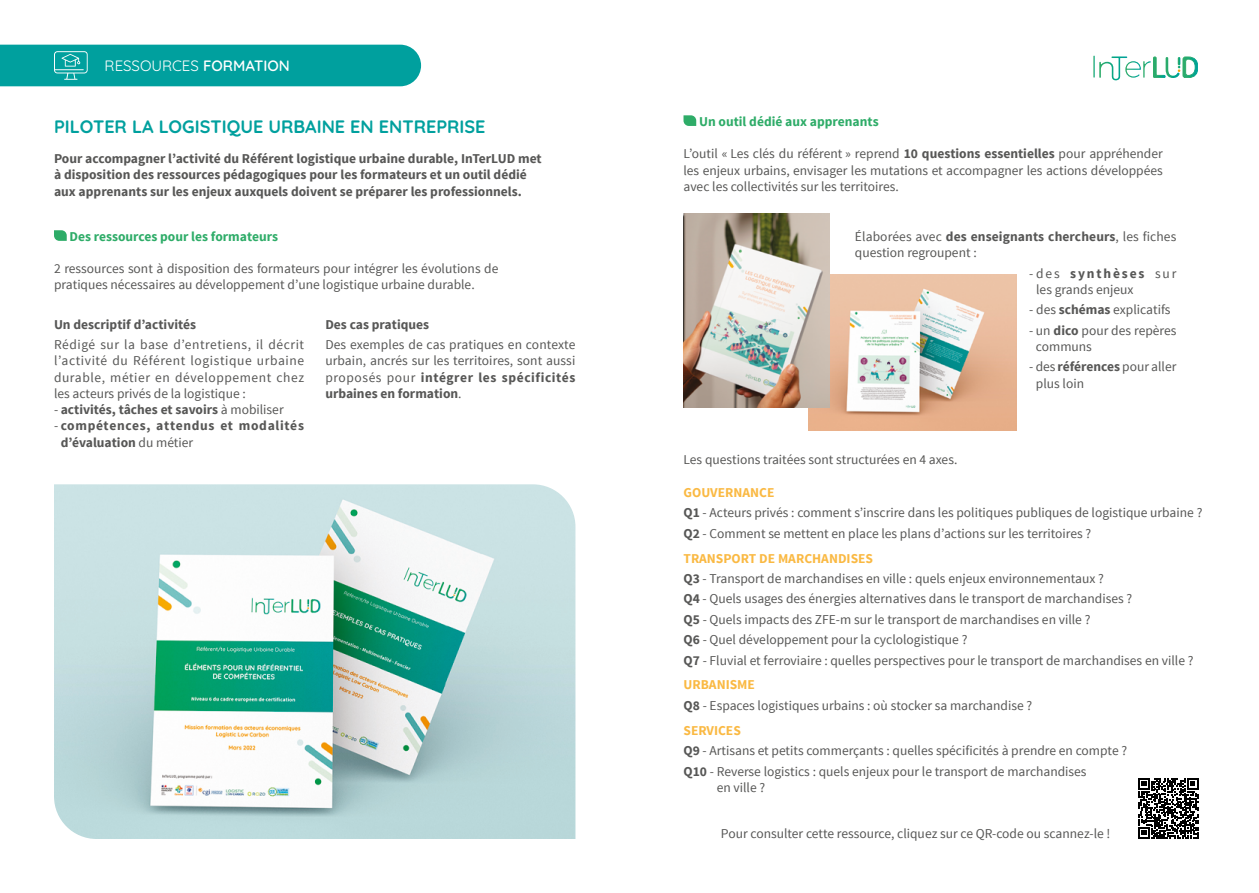
<style>
.page{position:relative;width:1259px;height:893px;background:#fff}
.page>*{position:absolute;margin:0;border:0;box-sizing:border-box;transform-origin:0 0}
.t1{font:300 18px "Quicksand";color:#00a09e}
.t2{font:300 15px "Quicksand";color:#fff}
.t3{font:13.5px/16.2px "Source Sans Pro";color:#575756}
.t4{font:700 13.5px/16.2px "Source Sans Pro";color:#575756}
.t5{font:700 13.5px "Source Sans Pro";color:#2eac68}
.t6{font:700 13.5px/16.2px "Source Sans Pro";letter-spacing:.05em;color:#575756}
.s1{font-weight:400}
.s2{font-weight:700}
.s3{font-weight:700;color:#fab943}
</style>
<div class="page">
<div style="left:0;top:45px;width:421px;height:41px;background:#00a09e"></div>
<svg style="left:1093px;top:56px;width:105px;height:24px"></svg>
<svg style="left:54px;top:230px;width:13px;height:11px"></svg>
<img style="left:54px;top:484px;width:521px;height:355px">
<svg style="left:683px;top:115px;width:13px;height:11px"></svg>
<img style="left:808px;top:274px;width:208px;height:156px">
<img style="left:683px;top:214px;width:146px;height:194px">
<svg style="left:1138px;top:778px;width:60px;height:60px"></svg>
<p class="t2" style="left:105px;top:55px;width:187px">RESSOURCES FORMATION</p>
<h1 class="t1" style="left:54px;top:113px;width:433px">PILOTER LA LOGISTIQUE URBAINE EN ENTREPRISE</h1>
<p class="t4" style="left:54px;top:151px;width:489px">Pour accompagner l’activité du Référent logistique urbaine durable, InTerLUD met à disposition des ressources pédagogiques pour les formateurs et un outil dédié aux apprenants sur les enjeux auxquels doivent se préparer les professionnels.</p>
<p class="t5" style="left:70px;top:228px;width:210px">Des ressources pour les formateurs</p>
<p class="t3" style="left:54px;top:261px;width:446px">2 ressources sont à disposition des formateurs pour intégrer les évolutions de pratiques nécessaires au développement d’une logistique urbaine durable.</p>
<p class="t4" style="left:54px;top:317px;width:144px">Un descriptif d’activités</p>
<p class="t3" style="left:54px;top:337px;width:252px;text-align:justify">Rédigé sur la base d’entretiens, il décrit l’activité du Référent logistique urbaine durable, métier en développement chez les acteurs privés de la logistique :</p>
<p class="t4" style="left:54px;top:402px;width:231px"><span class="s1">-</span> activités, tâches et savoirs <span class="s1">à mobiliser</span></p>
<p class="t6" style="left:61px;top:418px;width:245px;text-indent:-7px"><span class="s1">-</span> compétences, attendus et modalités d’évaluation <span class="s1">du métier</span></p>
<p class="t4" style="left:325px;top:317px;width:105px">Des cas pratiques</p>
<p class="t3" style="left:325px;top:337px;width:252px;text-align:justify">Des exemples de cas pratiques en contexte urbain, ancrés sur les territoires, sont aussi proposés pour <span class="s2">intégrer les spécificités urbaines en formation</span>.</p>
<p class="t5" style="left:699px;top:113px;width:181px">Un outil dédié aux apprenants</p>
<p class="t3" style="left:683px;top:146px;width:481px;text-align:justify">L’outil « Les clés du référent » reprend <span class="s2">10 questions essentielles</span> pour appréhender les enjeux urbains, envisager les mutations et accompagner les actions développées avec les collectivités sur les territoires.</p>
<p class="t3" style="left:855px;top:229px;width:323px">Élaborées avec <span class="s2">des enseignants chercheurs</span>, les fiches question regroupent :</p>
<p class="t3" style="left:1036px;top:265px;width:142px;text-indent:-7px">- des <span class="s2">synthèses</span> sur les grands enjeux</p>
<p class="t3" style="left:1029px;top:302px;width:143px">- des <span class="s2">schémas</span> explicatifs</p>
<p class="t3" style="left:1036px;top:322px;width:142px;text-indent:-7px">- un <span class="s2">dico</span> pour des repères communs</p>
<p class="t3" style="left:1036px;top:359px;width:142px;text-indent:-7px">- des <span class="s2">références</span> pour aller plus loin</p>
<p class="t3" style="left:683px;top:452px;width:275px">Les questions traitées sont structurées en 4 axes.</p>
<p class="t3" style="left:683px;top:482px;width:520px;line-height:20.4px"><span class="s3">GOUVERNANCE<br></span><span class="s2">Q1</span> - Acteurs privés : comment s’inscrire dans les politiques publiques de logistique urbaine ?<br><span class="s2">Q2</span> - Comment se mettent en place les plans d’actions sur les territoires ?</p>
<p class="t3" style="left:683px;top:548px;width:511px;line-height:20.4px"><span class="s3">TRANSPORT DE MARCHANDISES<br></span><span class="s2">Q3</span> - Transport de marchandises en ville : quels enjeux environnementaux ?<br><span class="s2">Q4</span> - Quels usages des énergies alternatives dans le transport de marchandises ?<br><span class="s2">Q5</span> - Quels impacts des ZFE-m sur le transport de marchandises en ville ?<br><span class="s2">Q6</span> - Quel développement pour la cyclologistique ?<br><span class="s2">Q7</span> - Fluvial et ferroviaire : quelles perspectives pour le transport de marchandises en ville ?</p>
<p class="t3" style="left:683px;top:675px;width:350px;line-height:20.4px"><span class="s3">URBANISME<br></span><span class="s2">Q8</span> - Espaces logistiques urbains : où stocker sa marchandise ?</p>
<p class="t3" style="left:683px;top:720px;width:445px;line-height:20.4px"><span class="s3">SERVICES<br></span><span class="s2">Q9</span> - Artisans et petits commerçants : quelles spécificités à prendre en compte ?<br><span class="s2">Q10</span> - Reverse logistics : quels enjeux pour le transport de marchandises</p>
<p class="t3" style="left:716px;top:779px;width:50px">en ville ?</p>
<p class="t3" style="left:721px;top:825px;width:391px">Pour consulter cette ressource, cliquez sur ce QR-code ou scannez-le !</p>
</div>
